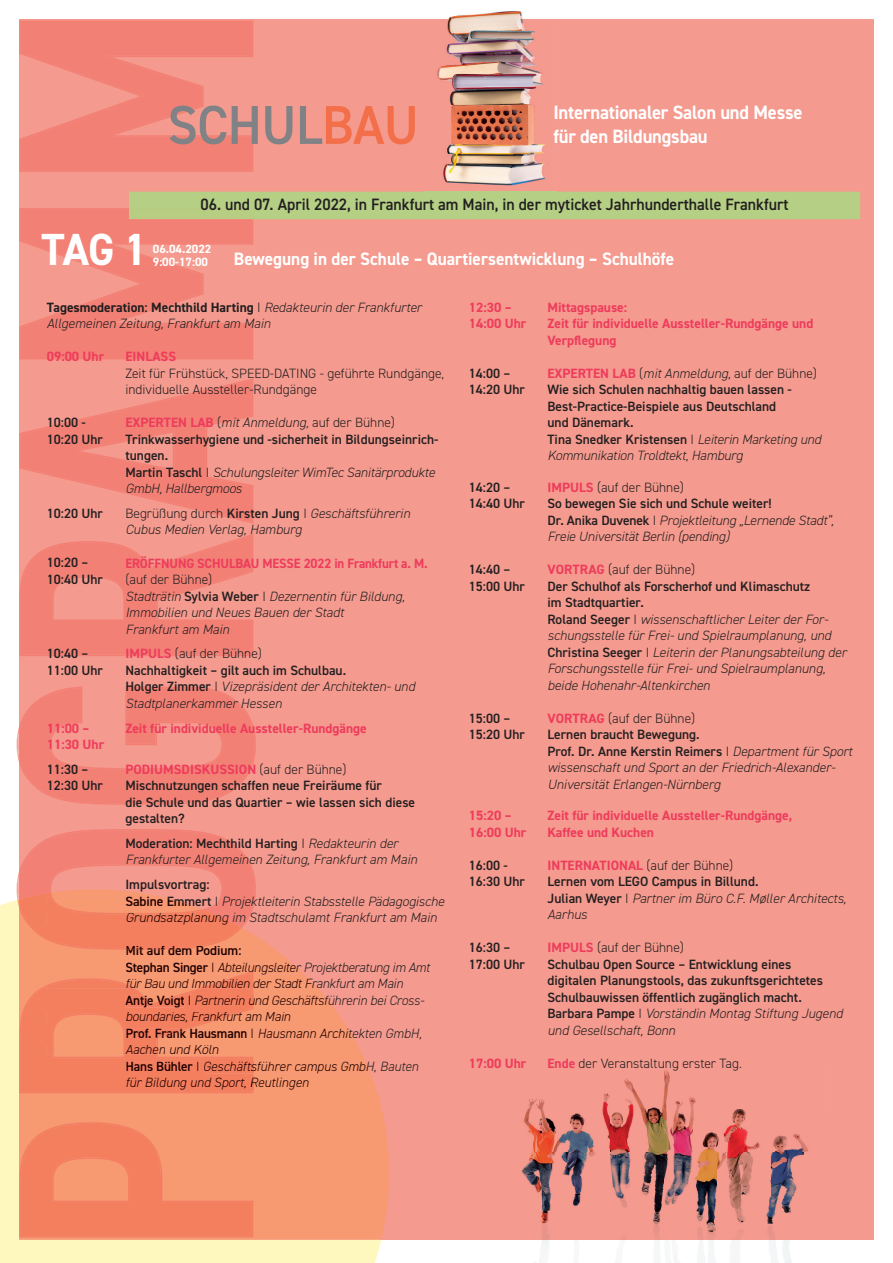
<style>
.page{position:relative;width:893px;height:1263px;background:#fff}
.page>*{position:absolute;margin:0;border:0;box-sizing:border-box;transform-origin:0 0}
.t1{font:600 54.9px "DIN2014";letter-spacing:-.01em;color:#808285;scale:.96 1}
.t2{font:700 45.15px "DIN2014";color:#fff;scale:.96 1}
.t3{font:700 19.35px/24.2px "DIN2014";letter-spacing:-.01em;color:#fff;scale:.96 1}
.t4{font:700 18px "DIN2014";color:#fff;scale:.96 1}
.t5{font:600 16.5px "DIN2014";color:#231f20;scale:.96 1}
.t6{font:italic 300 13.5px/16.5px "DIN2014";color:#231f20}
.t7{font:600 13.5px/16.5px "DIN2014";color:#231f20}
.t8{font:italic 300 13.5px/16.5px "DIN2014";letter-spacing:-.01em;color:#1f0000}
.t9{font:700 13.5px/16.5px "DIN2014";color:#ee3c5c}
.t10{font:300 13.5px/16.5px "DIN2014";color:#231f20}
.t11{font:700 13.5px "DIN2014";color:#ee3c5c;scale:.96 1}
.t12{font:600 13.5px "DIN2014";color:#1f0000}
.t13{font:700 12px "DIN2014";color:#fff}
.s1{color:#f36f4a}
.s2{font-weight:700;font-style:normal}
.s3{font-weight:600;font-style:normal}
.s4{font-style:normal}
.s5{font-weight:700;color:#ee3c5c}
.s6{font-style:italic}
.s7{font-weight:300}
.s8{font-weight:300;font-style:italic}
.s9{font-weight:300;color:#231f20}
.s10{font-weight:600;font-style:normal;color:#1f0000}
.s11{font-style:normal;color:#1e0000}
.s12{font-weight:600;font-style:normal;color:#1e0000}
</style>
<div class="page">
<div style="left:19px;top:19px;width:855px;height:1220px;background:#f59a8e"></div>
<img style="left:504px;top:1070px;width:321px;height:193px">
<svg style="left:19px;top:21px;width:234px;height:410px;fill:#f38075"></svg>
<svg style="left:19px;top:431px;width:237px;height:458px"></svg>
<img style="left:425px;top:11px;width:132px;height:181px">
<div style="left:129px;top:192px;width:731px;height:27px;background:#b5cf85"></div>
<div style="left:0;top:900px;width:381px;height:363px;background:#fff8be"></div>
<svg style="left:19px;top:889px;width:370px;height:350px;fill:#f79971"></svg>
<svg style="left:19px;top:927px;width:234px;height:310px;background:#f58b68"></svg>
<svg style="left:17px;top:830px;width:237px;height:97px"></svg>
<svg style="left:126px;top:946px;width:115px;height:9px"></svg>
<svg style="left:47px;top:962px;width:271px;height:26px;background:#f69570"></svg>
<svg style="left:47px;top:995px;width:307px;height:44px;background:#f58d6a"></svg>
<svg style="left:47px;top:1045px;width:118px;height:9px"></svg>
<div style="left:165px;top:1045px;width:54px;height:9px;background:#f79971"></div>
<svg style="left:126px;top:1061px;width:74px;height:10px"></svg>
<div style="left:204px;top:1061px;width:48px;height:12px;background:#f47f5f"></div>
<div style="left:47px;top:1078px;width:205px;height:12px;background:#f47f5f"></div>
<div style="left:252px;top:1061px;width:118px;height:29px;background:#f79971"></div>
<h1 class="t1" style="left:168px;top:89px;width:263px">SCHUL<span class="s1">BAU</span></h1>
<h3 class="t3" style="left:553px;top:100px;width:261px">Internationaler Salon und Messe für den Bildungsbau</h3>
<h2 class="t2" style="left:41px;top:219px;width:112px">TAG 1</h2>
<p class="t5" style="left:201px;top:194px;width:614px">06. und 07. April 2022, in Frankfurt am Main, in der myticket Jahrhunderthalle Frankfurt</p>
<p class="t13" style="left:153px;top:241px;width:60px">06.04.2022</p>
<p class="t13" style="left:153px;top:254px;width:57px">9:00-17:00</p>
<h3 class="t4" style="left:234px;top:247px;width:460px">Bewegung in der Schule – Quartiersentwicklung – Schulhöfe</h3>
<p class="t6" style="left:47px;top:299px;width:377px"><span class="s2">Tagesmoderation</span><span class="s3">:</span> <span class="s2">Mechthild Harting</span> <span class="s4">I</span> Redakteurin der Frankfurter<br>Allgemeinen Zeitung, Frankfurt am Main</p>
<p class="t9" style="left:47px;top:348px;width:59px">09:00 Uhr</p>
<p class="t9" style="left:125px;top:348px;width:52px">EINLASS</p>
<p class="t10" style="left:125px;top:365px;width:320px">Zeit für Frühstück, SPEED-DATING - geführte Rundgänge, individuelle Aussteller-Rundgänge</p>
<p class="t7" style="left:47px;top:414px;width:41px">10:00 -</p>
<p class="t10" style="left:125px;top:414px;width:271px"><span class="s5">EXPERTEN LAB</span> (<span class="s6">mit Anmeldung,</span> auf der Bühne)</p>
<p class="t7" style="left:47px;top:430px;width:58px">10:20 Uhr</p>
<p class="t7" style="left:125px;top:430px;width:315px">Trinkwasserhygiene und -sicherheit in Bildungseinrich&shy;tungen.<br>Martin Taschl <span class="s7">I</span> <span class="s8">Schulungsleiter WimTec Sanitärprodukte GmbH, Hallbergmoos</span></p>
<p class="t7" style="left:47px;top:505px;width:58px">10:20 Uhr</p>
<p class="t6" style="left:125px;top:505px;width:286px"><span class="s4">Begrüßung durch</span> <span class="s3">Kirsten Jung</span> <span class="s4">I</span> Geschäftsführerin<br>Cubus Medien Verlag, Hamburg</p>
<p class="t7" style="left:47px;top:554px;width:43px">10:20 –</p>
<p class="t11" style="left:125px;top:554px;width:316px">ERÖFFNUNG SCHULBAU MESSE 2022 in Frankfurt a. M.</p>
<p class="t7" style="left:47px;top:571px;width:58px">10:40 Uhr</p>
<p class="t6" style="left:125px;top:571px;width:281px"><span class="s4">(auf der Bühne)<br></span>Stadträtin <span class="s3">Sylvia Weber</span> <span class="s4">I</span> Dezernentin für Bildung,<br>Immobilien und Neues Bauen der Stadt<br>Frankfurt am Main</p>
<p class="t7" style="left:47px;top:645px;width:43px">10:40 –</p>
<p class="t10" style="left:125px;top:645px;width:138px"><span class="s5">IMPULS</span> (auf der Bühne)</p>
<p class="t7" style="left:47px;top:661px;width:58px">11:00 Uhr</p>
<p class="t6" style="left:125px;top:662px;width:291px"><span class="s3">Nachhaltigkeit – gilt auch im Schulbau.<br>Holger Zimmer</span> <span class="s4">I</span> Vizepräsident der Architekten- und<br>Stadtplanerkammer Hessen</p>
<p class="t9" style="left:47px;top:719px;width:44px">11:00 –</p>
<p class="t9" style="left:125px;top:719px;width:243px">Zeit für individuelle Aussteller-Rundgänge</p>
<p class="t9" style="left:47px;top:736px;width:59px">11:30 Uhr</p>
<p class="t7" style="left:47px;top:760px;width:43px">11:30 –</p>
<p class="t9" style="left:125px;top:761px;width:223px">PODIUMSDISKUSSION <span class="s9">(auf der Bühne)</span></p>
<p class="t7" style="left:47px;top:777px;width:58px">12:30 Uhr</p>
<p class="t7" style="left:125px;top:777px;width:291px">Mischnutzungen schaffen neue Freiräume für<br>die Schule und das Quartier – wie lassen sich diese gestalten?</p>
<p class="t6" style="left:125px;top:835px;width:293px"><span class="s3">Moderation: Mechthild Harting</span> <span class="s4">I</span> Redakteurin der<br>Frankfurter Allgemeinen Zeitung, Frankfurt am Main</p>
<p class="t6" style="left:125px;top:893px;width:320px"><span class="s10">Sabine Emmert</span> <span class="s4">I</span> Projektleiterin Stabsstelle Pädagogische</p>
<p class="t12" style="left:125px;top:876px;width:86px">Impulsvortrag:</p>
<p class="t8" style="left:125px;top:909px;width:313px">Grundsatzplanung im Stadtschulamt Frankfurt am Main</p>
<p class="t8" style="left:125px;top:942px;width:306px"><span class="s3">Mit auf dem Podium:<br>Stephan Singer</span> <span class="s4">I</span> Abteilungsleiter Projektberatung im Amt für Bau und Immobilien der Stadt Frankfurt am Main <span class="s3">Antje Voigt</span> <span class="s11">I</span> Partnerin und Geschäftsführerin bei Cross&shy;boundaries, Frankfurt am Main<br><span class="s3">Prof. Frank Hausmann</span> <span class="s4">I</span> Hausmann Architekten GmbH, Aachen und Köln<br><span class="s12">Hans Bühler</span> <span class="s11">I</span> Geschäftsführer campus GmbH, Bauten für Bildung und Sport, Reutlingen</p>
<p class="t9" style="left:469px;top:299px;width:44px">12:30 –</p>
<p class="t9" style="left:547px;top:299px;width:81px">Mittagspause:</p>
<p class="t9" style="left:469px;top:315px;width:59px">14:00 Uhr</p>
<p class="t9" style="left:547px;top:315px;width:267px">Zeit für individuelle Aussteller-Rundgänge und<br>Verpflegung</p>
<p class="t7" style="left:469px;top:364px;width:43px">14:00 –</p>
<p class="t10" style="left:547px;top:365px;width:271px"><span class="s5">EXPERTEN LAB</span> (<span class="s6">mit Anmeldung,</span> auf der Bühne)</p>
<p class="t7" style="left:469px;top:381px;width:58px">14:20 Uhr</p>
<p class="t7" style="left:547px;top:381px;width:275px">Wie sich Schulen nachhaltig bauen lassen - Best-Practice-Beispiele aus Deutschland<br>und Dänemark.<br>Tina Snedker Kristensen <span class="s7">I</span> <span class="s8">Leiterin Marketing und Kommunikation Troldtekt, Hamburg</span></p>
<p class="t7" style="left:469px;top:478px;width:43px">14:20 –</p>
<p class="t10" style="left:547px;top:479px;width:138px"><span class="s5">IMPULS</span> (auf der Bühne)</p>
<p class="t7" style="left:469px;top:495px;width:58px">14:40 Uhr</p>
<p class="t6" style="left:547px;top:495px;width:288px"><span class="s3">So bewegen Sie sich und Schule weiter!<br>Dr. Anika Duvenek</span> <span class="s4">I</span> Projektleitung „Lernende Stadt“,<br>Freie Universität Berlin (pending)</p>
<p class="t7" style="left:469px;top:561px;width:43px">14:40 –</p>
<p class="t10" style="left:547px;top:561px;width:149px"><span class="s5">VORTRAG</span> (auf der Bühne)</p>
<p class="t7" style="left:469px;top:577px;width:58px">15:00 Uhr</p>
<p class="t6" style="left:547px;top:578px;width:301px"><span class="s3">Der Schulhof als Forscherhof und Klimaschutz<br>im Stadtquartier.<br>Roland Seeger</span> <span class="s4">I</span> wissenschaftlicher Leiter der For&shy;schungsstelle für Frei- und Spielraumplanung, und <span class="s3">Christina Seeger</span> <span class="s4">I</span> Leiterin der Planungsabteilung der Forschungsstelle für Frei- und Spielraumplanung, beide Hohenahr-Altenkirchen</p>
<p class="t7" style="left:469px;top:709px;width:43px">15:00 –</p>
<p class="t10" style="left:547px;top:710px;width:149px"><span class="s5">VORTRAG</span> (auf der Bühne)</p>
<p class="t7" style="left:469px;top:726px;width:58px">15:20 Uhr</p>
<p class="t6" style="left:547px;top:726px;width:306px"><span class="s3">Lernen braucht Bewegung.<br>Prof. Dr. Anne Kerstin Reimers</span> <span class="s4">I</span> Department für Sport wissenschaft und Sport an der Friedrich-Alexander-Universität Erlangen-Nürnberg</p>
<p class="t9" style="left:469px;top:807px;width:44px">15:20 –</p>
<p class="t9" style="left:547px;top:807px;width:246px">Zeit für individuelle Aussteller-Rundgänge,</p>
<p class="t9" style="left:469px;top:824px;width:59px">16:00 Uhr</p>
<p class="t9" style="left:547px;top:824px;width:108px">Kaffee und Kuchen</p>
<p class="t7" style="left:469px;top:856px;width:41px">16:00 -</p>
<p class="t9" style="left:547px;top:857px;width:187px">INTERNATIONAL <span class="s9">(auf der Bühne)</span></p>
<p class="t7" style="left:469px;top:873px;width:58px">16:30 Uhr</p>
<p class="t7" style="left:547px;top:873px;width:300px">Lernen vom LEGO Campus in Billund.<br>Julian Weyer <span class="s7">I</span> <span class="s8">Partner im Büro C.F. Møller Architects,<br>Aarhus</span></p>
<p class="t7" style="left:469px;top:939px;width:43px">16:30 –</p>
<p class="t10" style="left:547px;top:939px;width:138px"><span class="s5">IMPULS</span> (auf der Bühne)</p>
<p class="t7" style="left:469px;top:955px;width:58px">17:00 Uhr</p>
<p class="t7" style="left:547px;top:955px;width:297px">Schulbau Open Source – Entwicklung eines digitalen Planungstools, das zukunftsgerichtetes Schulbauwissen öffentlich zugänglich macht.<br>Barbara Pampe <span class="s7">I</span> <span class="s8">Vorständin Montag Stiftung Jugend und Gesellschaft, Bonn</span></p>
<p class="t9" style="left:469px;top:1054px;width:59px">17:00 Uhr</p>
<p class="t10" style="left:547px;top:1055px;width:196px"><span class="s5">Ende</span> der Veranstaltung erster Tag.</p>
</div>
